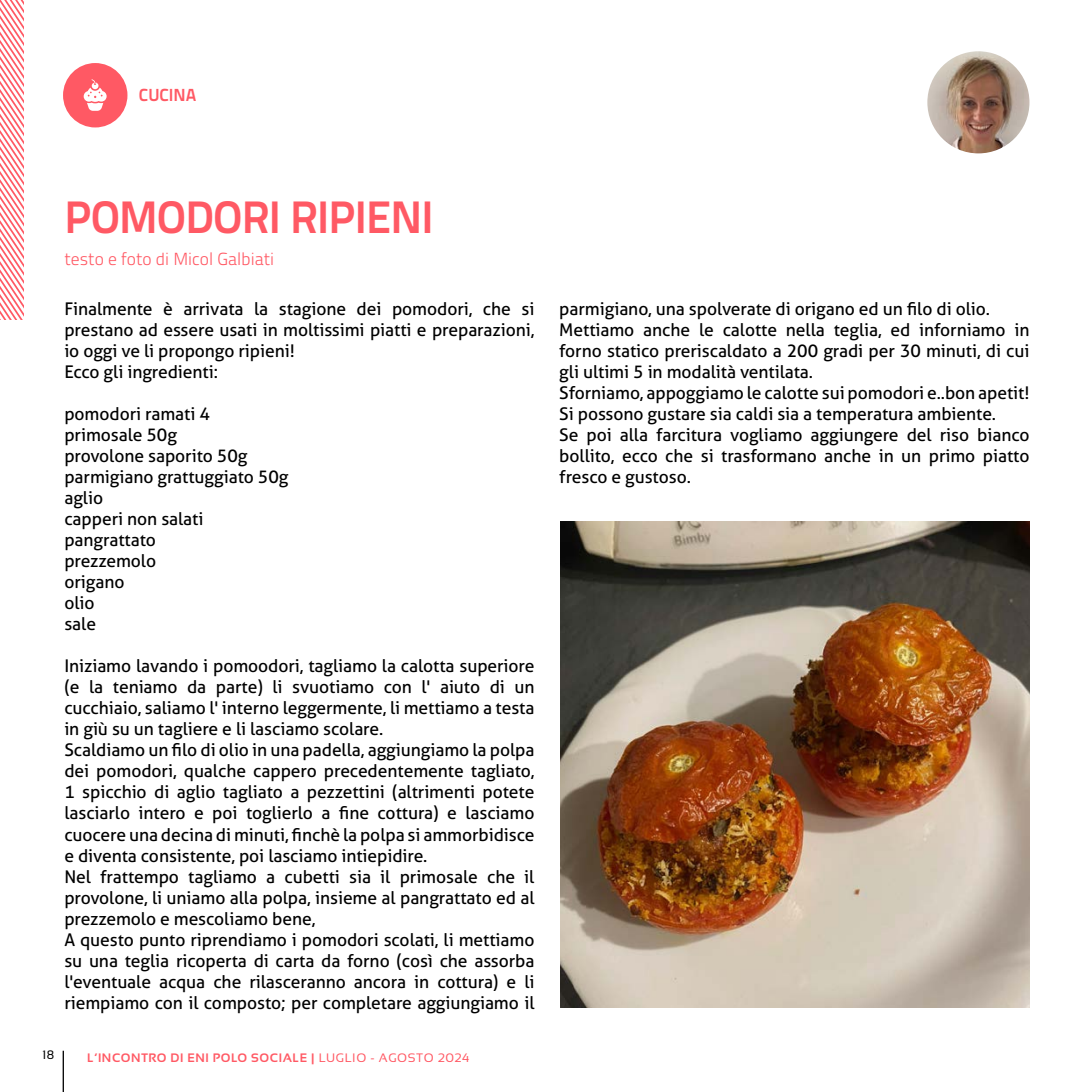
<style>
.page{position:relative;width:1092px;height:1092px;background:#fff}
.page>*{position:absolute;margin:0;border:0;box-sizing:border-box;transform-origin:0 0}
.t1{font:700 45.5px "Titillium Text 22 L";letter-spacing:-.02em;color:#ff5964}
.t2{font:17.5px/21px "Aller";letter-spacing:-.005em;color:#000}
.t3{font:300 17.5px "Titillium Text 22 L";color:#ff5964}
.t4{font:700 17.5px "Titillium Text 22 L";color:#ff5964}
.t5{font:700 12.25px "Sansation";letter-spacing:.05em;color:#ff5964}
.t6{font:12.25px "Sansation";color:#000}
.s1{font-weight:400}
</style>
<div class="page">
<hr style="left:63px;top:1050px;width:1px;height:41px;background:#000">
<svg style="left:0;top:0;width:24px;height:319px"></svg>
<div style="left:63px;top:63px;width:64px;height:64px;background:#ff5964;border-radius:50%"></div>
<svg style="left:84px;top:79px;width:23px;height:32px"></svg>
<img style="left:560px;top:521px;width:469px;height:486px">
<img style="left:927px;top:51px;width:102px;height:102px;border-radius:51px">
<p class="t4" style="left:139px;top:82px;width:59px">CUCINA</p>
<h1 class="t1" style="left:64px;top:182px;width:370px">POMODORI RIPIENI</h1>
<p class="t3" style="left:64px;top:245px;width:211px">testo e foto di Micol Galbiati</p>
<p class="t2" style="left:64px;top:298px;width:471px">Finalmente è arrivata la stagione dei pomodori, che si prestano ad essere usati in moltissimi piatti e preparazioni, io oggi ve li propongo ripieni!<br>Ecco gli ingredienti:</p>
<p class="t2" style="left:64px;top:403px;width:225px">pomodori ramati 4 primosale 50g<br>provolone saporito 50g parmigiano grattuggiato 50g aglio<br>capperi non salati pangrattato<br>prezzemolo<br>origano<br>olio<br>sale</p>
<p class="t2" style="left:64px;top:655px;width:471px">Iniziamo lavando i pomoodori, tagliamo la calotta superiore (e la teniamo da parte) li svuotiamo con l' aiuto di un cucchiaio, saliamo l' interno leggermente, li mettiamo a testa in giù su un tagliere e li lasciamo scolare.<br>Scaldiamo un filo di olio in una padella, aggiungiamo la polpa dei pomodori, qualche cappero precedentemente tagliato, 1 spicchio di aglio tagliato a pezzettini (altrimenti potete lasciarlo intero e poi toglierlo a fine cottura) e lasciamo cuocere una decina di minuti, finchè la polpa si ammorbidisce e diventa consistente, poi lasciamo intiepidire.<br>Nel frattempo tagliamo a cubetti sia il primosale che il provolone, li uniamo alla polpa, insieme al pangrattato ed al prezzemolo e mescoliamo bene,<br>A questo punto riprendiamo i pomodori scolati, li mettiamo su una teglia ricoperta di carta da forno (così che assorba l'eventuale acqua che rilasceranno ancora in cottura) e li riempiamo con il composto; per completare aggiungiamo il</p>
<p class="t6" style="left:42px;top:1047px;width:13px">18</p>
<p class="t5" style="left:87px;top:1050px;width:384px">L’INCONTRO DI ENI POLO SOCIALE | <span class="s1">LUGLIO - AGOSTO 2024</span></p>
<p class="t2" style="left:559px;top:298px;width:471px">parmigiano, una spolverate di origano ed un filo di olio.<br>Mettiamo anche le calotte nella teglia, ed inforniamo in forno statico preriscaldato a 200 gradi per 30 minuti, di cui gli ultimi 5 in modalità ventilata.<br>Sforniamo, appoggiamo le calotte sui pomodori e..bon apetit!<br>Si possono gustare sia caldi sia a temperatura ambiente.<br>Se poi alla farcitura vogliamo aggiungere del riso bianco bollito, ecco che si trasformano anche in un primo piatto fresco e gustoso.</p>
</div>
